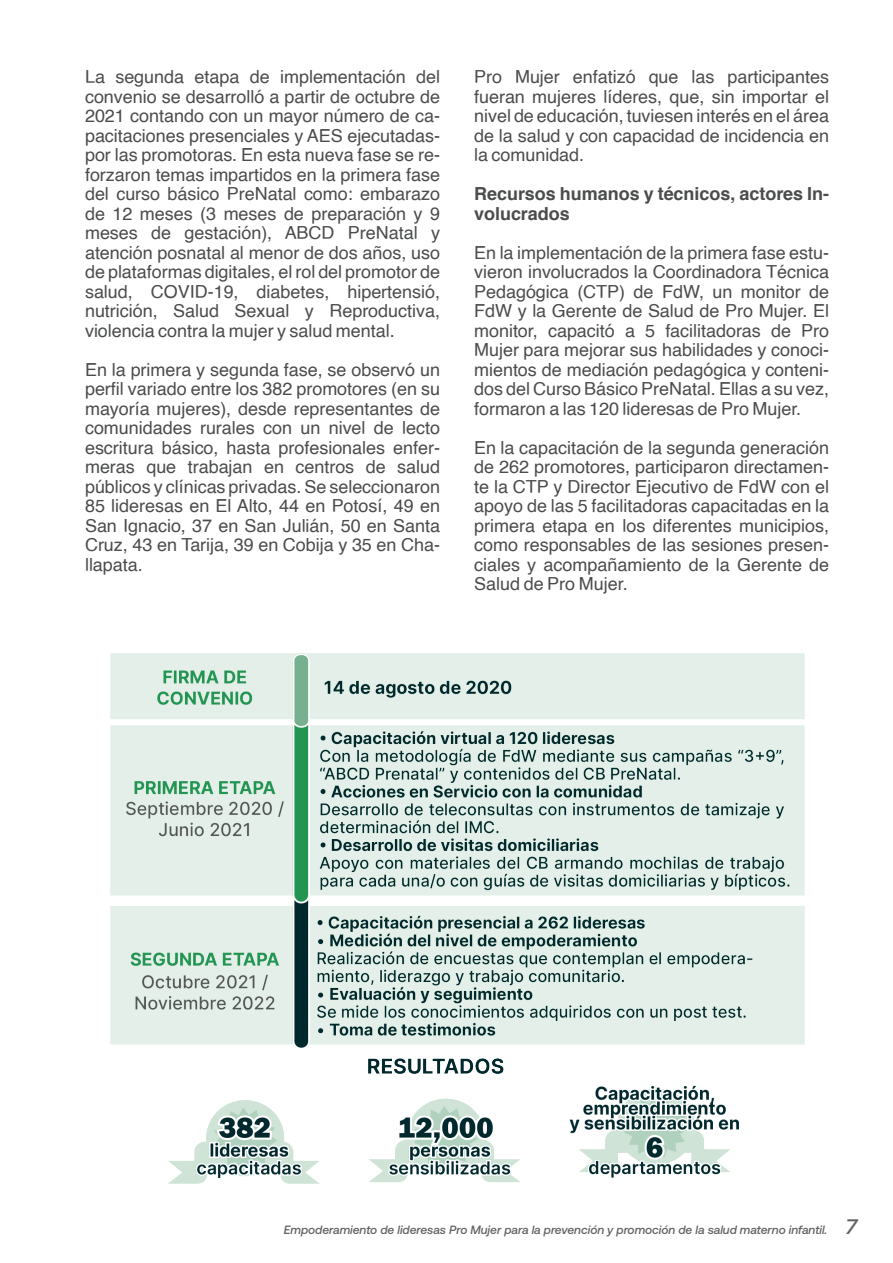
<style>
.page{position:relative;width:893px;height:1263px;background:#fff}
.page>*{position:absolute;margin:0;border:0;box-sizing:border-box;transform-origin:0 0}
.CORREGIDO{font:18px/19.5px "Helvetica";color:#4b4c4d;text-align:justify}
.CORREGIDO-2{font:700 18px/19.5px "Helvetica";color:#4b4c4d}
.t1{font:italic 500 12px "Aeonik";color:#636366}
.s1{font-size:21px}
</style>
<div class="page">
<img style="left:111px;top:653px;width:694px;height:530px">
<p class="CORREGIDO" style="left:85px;top:68px;width:357px">La segunda etapa de implementación del convenio se desarrolló a partir de octubre de 2021 contando con un mayor número de ca&shy;pacitaciones presenciales y AES ejecutadas&shy;por las promotoras. En esta nueva fase se re&shy;forzaron temas impartidos en la primera fase del curso básico PreNatal como: embarazo de 12 meses (3 meses de preparación y 9 meses de gestación), ABCD PreNatal y atención posnatal al menor de dos años, uso de plataformas digitales, el rol del promotor de salud, COVID-19, diabetes, hipertensió, nutrición, Salud Sexual y Reproductiva, violencia contra la mujer y salud mental.</p>
<p class="CORREGIDO" style="left:85px;top:360px;width:357px">En la primera y segunda fase, se observó un perfil variado entre los 382 promotores (en su mayoría mujeres), desde representantes de comunidades rurales con un nivel de lecto escritura básico, hasta profesionales enfer&shy;meras que trabajan en centros de salud públicos y clínicas privadas. Se seleccionaron 85 lideresas en El Alto, 44 en Potosí, 49 en San Ignacio, 37 en San Julián, 50 en Santa Cruz, 43 en Tarija, 39 en Cobija y 35 en Cha&shy;llapata.</p>
<p class="CORREGIDO" style="left:474px;top:68px;width:356px">Pro Mujer enfatizó que las participantes fueran mujeres líderes, que, sin importar el nivel de educación, tuviesen interés en el área de la salud y con capacidad de incidencia en la comunidad.</p>
<p class="CORREGIDO-2" style="left:474px;top:184px;width:357px">Recursos humanos y técnicos, actores In&shy;volucrados</p>
<p class="CORREGIDO" style="left:474px;top:243px;width:357px">En la implementación de la primera fase estu&shy;vieron involucrados la Coordinadora Técnica Pedagógica (CTP) de FdW, un monitor de FdW y la Gerente de Salud de Pro Mujer. El monitor, capacitó a 5 facilitadoras de Pro Mujer para mejorar sus habilidades y conoci&shy;mientos de mediación pedagógica y conteni&shy;dos del Curso Básico PreNatal. Ellas a su vez, formaron a las 120 lideresas de Pro Mujer.</p>
<p class="CORREGIDO" style="left:474px;top:438px;width:357px">En la capacitación de la segunda generación de 262 promotores, participaron directamen&shy;te la CTP y Director Ejecutivo de FdW con el apoyo de las 5 facilitadoras capacitadas en la primera etapa en los diferentes municipios, como responsables de las sesiones presen&shy;ciales y acompañamiento de la Gerente de Salud de Pro Mujer.</p>
<p class="t1" style="left:284px;top:1223px;width:575px">Empoderamiento de lideresas Pro Mujer para la prevención y promoción de la salud materno infantil. <span class="s1">7</span></p>
</div>
